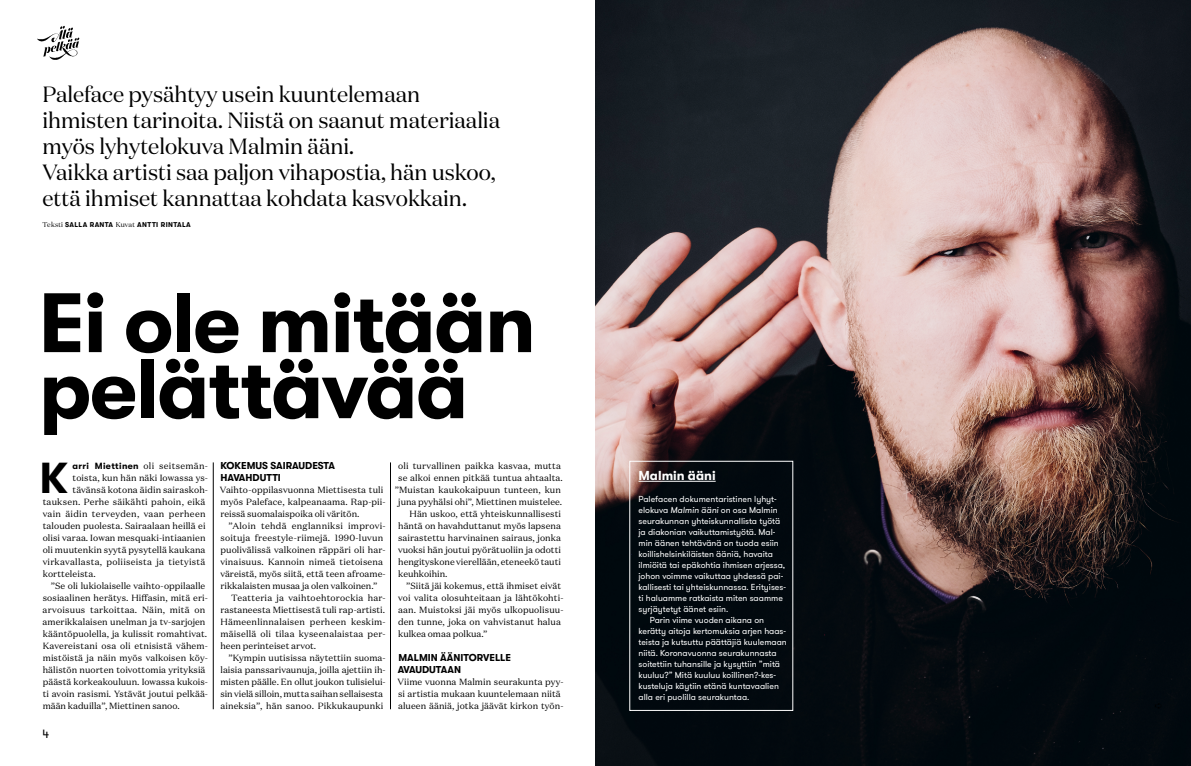
<style>
.page{position:relative;width:1191px;height:766px;background:#fff}
.page>*{position:absolute;margin:0;border:0;box-sizing:border-box;transform-origin:0 0}
.ots_84pt{font:700 84px/66px "GT Walsheim";letter-spacing:-.02em;color:#000}
.leipis_eisis_anf{font:700 43.3px "GT Walsheim";color:#000}
.ingressi{font:22px/26px "Domaine Display";color:#000}
.ots_13_nega{font:700 13px "GT Walsheim";color:#fff}
.t1{font:12px "GT Walsheim";color:#000}
.väliotsikko{font:700 10px/12px "GT Walsheim";color:#000}
.leipis{font:9px/12px "Domaine Text";letter-spacing:.01em;color:#000}
.leipis_eisis_anf-2{font:9px "Domaine Text";letter-spacing:.01em;color:#000}
.leipis_eisis{font:9px/12px "Domaine Text";letter-spacing:.005em;color:#000}
.leipis_eisis_anf-3{font:9px "Domaine Text";letter-spacing:.03em;color:#000}
.leipis_eisis_anf-4{font:700 9px "GT Walsheim";letter-spacing:.04em;color:#000}
.leipis2_nega_eisis{font:8.7px/11px "GT Walsheim";color:#fff}
.leipis2_nega{font:8.7px/11px "GT Walsheim";color:#fff}
.kirjoittaja_kuvaaja{font:700 7px "GT Walsheim";letter-spacing:.05em;color:#000}
.s1{font-family:"Domaine Display";font-weight:400}
.s2{font-family:"Domaine Text";font-weight:400}
.s3{font-style:italic}
</style>
<div class="page">
<img style="left:595px;top:0;width:596px;height:765px">
<hr style="left:213px;top:462px;width:1px;height:247px;background:#000">
<hr style="left:390px;top:462px;width:1px;height:247px;background:#000">
<img style="left:37px;top:25px;width:43px;height:35px">
<hr style="left:638px;top:481px;width:77px;height:1px;background:#fff">
<p class="ingressi" style="left:42px;top:81px;width:459px">Paleface pysähtyy usein kuuntelemaan ihmisten tarinoita. Niistä on saanut materiaalia myös lyhytelokuva Malmin ääni.<br>Vaikka artisti saa paljon vihapostia, hän uskoo, että ihmiset kannattaa kohdata kasvokkain.</p>
<p class="kirjoittaja_kuvaaja" style="left:43px;top:220px;width:150px"><span class="s1">Teksti</span> SALLA RANTA <span class="s1">Kuvat</span> ANTTI RINTALA</p>
<h1 class="ots_84pt" style="left:39px;top:290px;width:499px">Ei ole mitään pelättävää</h1>
<p class="leipis_eisis_anf" style="left:39px;top:453px;width:30px">K</p>
<p class="leipis_eisis_anf-4" style="left:73px;top:460px;width:137px">arri Miettinen <span class="s2">oli seitsemän-</span></p>
<p class="leipis_eisis_anf-2" style="left:72px;top:471px;width:137px">toista, kun hän näki Iowassa ys-</p>
<p class="leipis_eisis_anf-2" style="left:72px;top:483px;width:137px">tävänsä kotona äidin sairaskoh-</p>
<p class="leipis_eisis_anf-2" style="left:43px;top:495px;width:164px">tauksen. Perhe säikähti pahoin, eikä</p>
<p class="leipis_eisis_anf-3" style="left:43px;top:507px;width:164px">vain äidin terveyden, vaan perheen</p>
<p class="leipis_eisis_anf-2" style="left:43px;top:519px;width:164px">talouden puolesta. Sairaalaan heillä ei</p>
<p class="leipis_eisis_anf-2" style="left:43px;top:531px;width:164px">olisi varaa. Iowan mesquaki-intiaanien</p>
<p class="leipis_eisis_anf-2" style="left:43px;top:543px;width:164px">oli muutenkin syytä pysytellä kaukana</p>
<p class="leipis_eisis_anf-3" style="left:43px;top:555px;width:164px">virkavallasta, poliiseista ja tietyistä</p>
<p class="leipis_eisis_anf-2" style="left:43px;top:567px;width:54px">kortteleista.</p>
<p class="leipis" style="left:43px;top:579px;width:167px;text-indent:8px">”Se oli lukiolaiselle vaihto-oppilaalle sosiaalinen herätys. Hiffasin, mitä eri&shy;arvoisuus tarkoittaa. Näin, mitä on amerikkalaisen unelman ja tv-sarjojen kääntöpuolella, ja kulissit romahtivat.<br>Kavereistani osa oli etnisistä vähem&shy;mistöistä ja näin myös valkoisen köy&shy;hälistön nuorten toivottomia yrityksiä päästä korkeakouluun. Iowassa kukois&shy;ti avoin rasismi. Ystävät joutui pelkää&shy;mään kaduilla”, Miettinen sanoo.</p>
<h3 class="t1" style="left:43px;top:726px;width:8px">4</h3>
<p class="väliotsikko" style="left:221px;top:459px;width:116px">KOKEMUS SAIRAUDESTA<br>HAVAHDUTTI</p>
<p class="leipis_eisis" style="left:220px;top:483px;width:167px">Vaihto-oppilasvuonna Miettisesta tuli myös Paleface, kalpeanaama. Rap-pii&shy;reissä suomalaispoika oli väritön.</p>
<p class="leipis" style="left:220px;top:519px;width:167px;text-indent:8px">”Aloin tehdä englanniksi improvi&shy;soituja freestyle-riimejä. 1990-luvun puolivälissä valkoinen räppäri oli har&shy;vinaisuus. Kannoin nimeä tietoisena väreistä, myös siitä, että teen afroame&shy;rikkalaisten musaa ja olen valkoinen.”</p>
<p class="leipis" style="left:220px;top:591px;width:167px;text-align:justify;text-indent:11px">Teatteria ja vaihtoehtorockia har&shy;rastaneesta Miettisestä tuli rap-artisti.<br>Hämeenlinnalaisen perheen keskim&shy;mäisellä oli tilaa kyseenalaistaa per&shy;heen perinteiset arvot.</p>
<p class="leipis" style="left:220px;top:651px;width:167px;text-indent:8px">”Kympin uutisissa näytettiin suoma&shy;laisia panssarivaunuja, joilla ajettiin ih&shy;misten päälle. En ollut joukon tulisielui&shy;sin vielä silloin, mutta saihan sellaisesta aineksia”, hän sanoo. Pikkukaupunki</p>
<p class="leipis" style="left:395px;top:459px;width:169px;text-align:center">oli turvallinen paikka kasvaa, mutta se alkoi ennen pitkää tuntua ahtaalta. ”Muistan kaukokaipuun tunteen, kun juna pyyhälsi ohi”, Miettinen muistelee.</p>
<p class="leipis" style="left:398px;top:507px;width:164px;text-align:justify;text-indent:11px">Hän uskoo, että yhteiskunnallisesti häntä on havahduttanut myös lapsena sairastettu harvinainen sairaus, jonka vuoksi hän joutui pyörätuoliin ja odotti hengityskone vierellään, eteneekö tauti keuhkoihin.</p>
<p class="leipis" style="left:398px;top:579px;width:167px;text-indent:8px">”Siitä jäi kokemus, että ihmiset eivät voi valita olosuhteitaan ja lähtökohti&shy;aan. Muistoksi jäi myös ulkopuolisuu&shy;den tunne, joka on vahvistanut halua kulkea omaa polkua.”</p>
<p class="väliotsikko" style="left:398px;top:651px;width:115px">MALMIN ÄÄNITORVELLE<br>AVAUDUTAAN</p>
<p class="leipis_eisis" style="left:397px;top:675px;width:167px">Viime vuonna Malmin seurakunta pyy&shy;si artistia mukaan kuuntelemaan niitä alueen ääniä, jotka jäävät kirkon työn-</p>
<p class="ots_13_nega" style="left:638px;top:468px;width:79px">Malmin ääni</p>
<p class="leipis2_nega_eisis" style="left:638px;top:493px;width:149px">Palefacen dokumentaristinen lyhyt&shy;elokuva <span class="s3">Malmin ääni</span> on osa Malmin seurakunnan yhteiskunnallista työtä ja diakonian vaikuttamistyötä. Mal&shy;min äänen tehtävänä on tuoda esiin koillishelsinkiläisten ääniä, havaita ilmiöitä tai epäkohtia ihmisen arjessa, johon voimme vaikuttaa yhdessä pai&shy;kallisesti tai yhteiskunnassa. Erityises&shy;ti haluamme ratkaista miten saamme syrjäytetyt äänet esiin.</p>
<p class="leipis2_nega" style="left:638px;top:614px;width:150px;text-indent:11px">Parin viime vuoden aikana on kerätty aitoja kertomuksia arjen haas&shy;teista ja kutsuttu päättäjiä kuulemaan niitä. Koronavuonna seurakunnasta soitettiin tuhansille ja kysyttiin ”mitä kuuluu?” Mitä kuuluu koillinen?-kes&shy;kusteluja käytiin etänä kuntavaalien alla eri puolilla seurakuntaa.</p>
</div>
